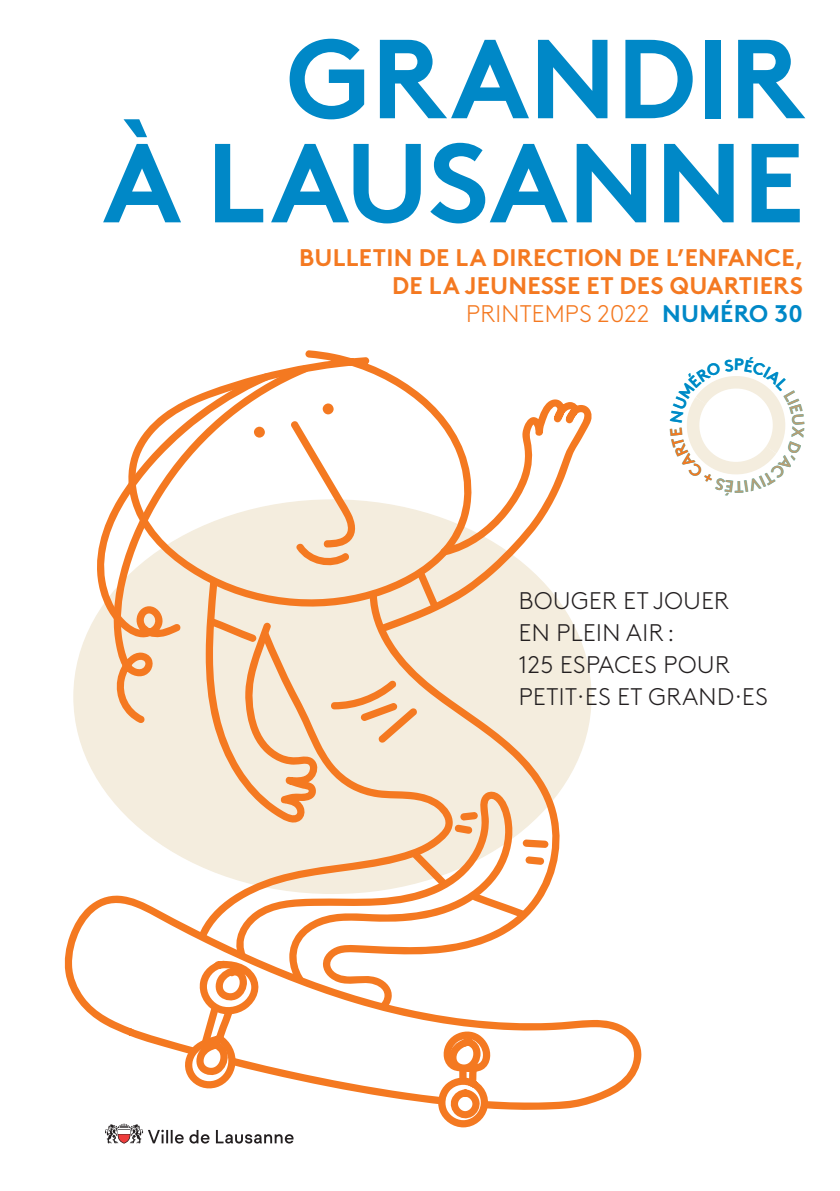
<style>
.page{position:relative;width:840px;height:1191px;background:#fff}
.page>*{position:absolute;margin:0;border:0;box-sizing:border-box;transform-origin:0 0}
.t1{font:700 112px/104px "Brown Std";color:#0088c7;text-align:right}
.t2{font:700 24px/28px "Brown Std";letter-spacing:.01em;color:#f47921;text-align:right}
.t3{font:300 24px/32px "Brown Std";letter-spacing:.02em;color:#231f20}
.s1{font-weight:300}
.s2{color:#0088c7}
</style>
<div class="page">
<div style="left:73px;top:499px;width:518px;height:395px;background:#f4edde;border-radius:50%"></div>
<svg style="left:305px;top:350px;width:121px;height:240px"></svg>
<svg style="left:198px;top:590px;width:366px;height:305px"></svg>
<svg style="left:379px;top:398px;width:213px;height:234px"></svg>
<svg style="left:115px;top:364px;width:194px;height:359px"></svg>
<svg style="left:409px;top:848px;width:39px;height:39px"></svg>
<svg style="left:471px;top:892px;width:56px;height:3px"></svg>
<svg style="left:205px;top:578px;width:113px;height:248px"></svg>
<svg style="left:64px;top:895px;width:577px;height:215px"></svg>
<svg style="left:417px;top:571px;width:21px;height:38px"></svg>
<svg style="left:183px;top:960px;width:79px;height:130px"></svg>
<svg style="left:436px;top:1030px;width:55px;height:97px"></svg>
<svg style="left:454px;top:812px;width:23px;height:22px"></svg>
<svg style="left:522px;top:839px;width:26px;height:9px"></svg>
<svg style="left:525px;top:856px;width:19px;height:9px"></svg>
<svg style="left:329px;top:680px;width:88px;height:63px"></svg>
<svg style="left:92px;top:373px;width:178px;height:265px"></svg>
<svg style="left:105px;top:1123px;width:188px;height:20px"></svg>
<svg style="left:687px;top:376px;width:99px;height:99px"></svg>
<h1 class="t1" style="left:103px;top:26px;width:702px">GRANDIR<br>À LAUSANNE</h1>
<p class="t2" style="left:299px;top:244px;width:506px">BULLETIN DE LA DIRECTION DE L’ENFANCE,<br>DE LA JEUNESSE ET DES QUARTIERS<br><span class="s1">PRINTEMPS 2022</span> <span class="s2">NUMÉRO 30</span></p>
<p class="t3" style="left:518px;top:585px;width:250px">BOUGER ET JOUER<br>EN PLEIN AIR:<br>125 ESPACES POUR<br>PETIT·ES ET GRAND·ES</p>
</div>
